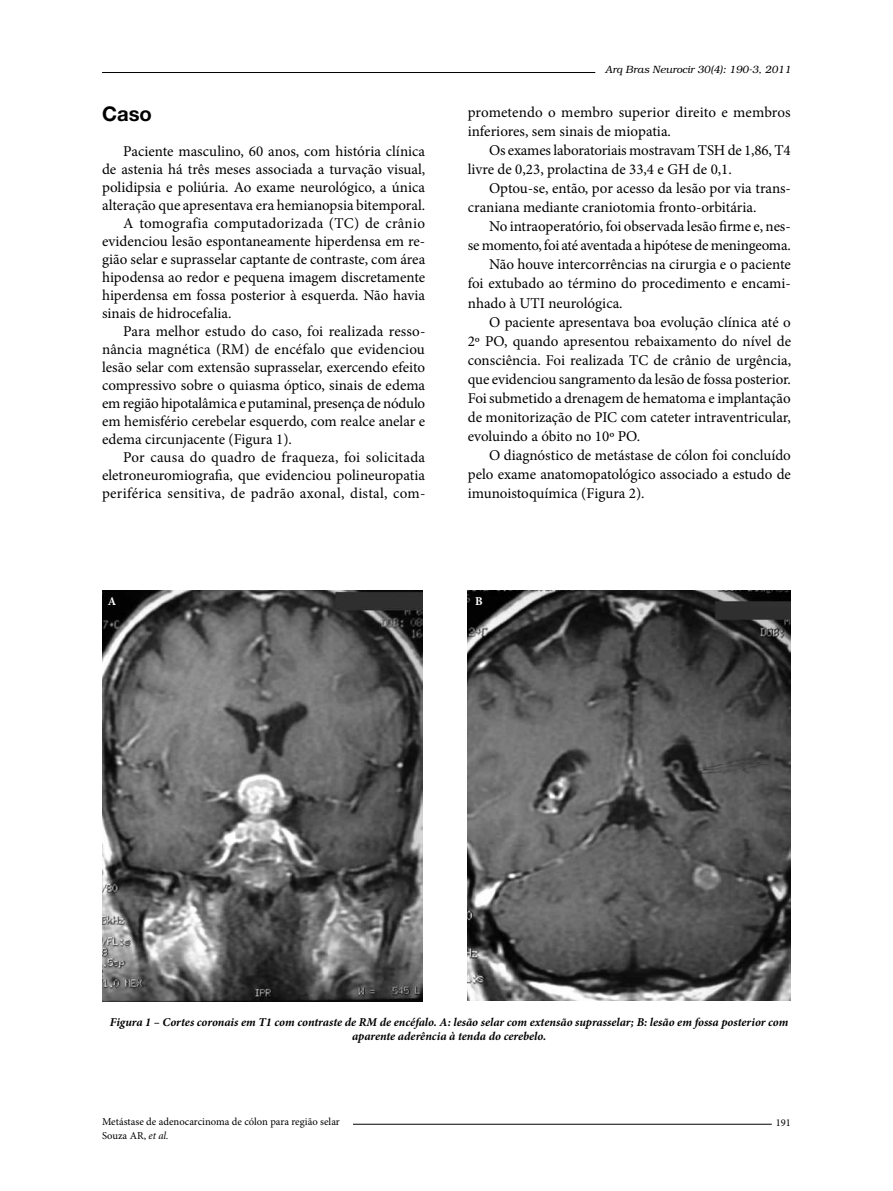
<style>
.page{position:relative;width:893px;height:1191px;background:#fff}
.page>*{position:absolute;margin:0;border:0;box-sizing:border-box;transform-origin:0 0}
.t1{font:700 20.25px "Helvetica Neue LT Std";color:#000}
.t2{font:15px/19px "Minion Pro";color:#000}
.t3{font:15px "Minion Pro";letter-spacing:.02em;color:#000}
.t4{font:italic 700 12px/13.5px "Minion Pro";letter-spacing:-.005em;color:#000;text-align:center}
.t5{font:700 12px "Minion Pro";color:#fff}
.t6{font:10.65px/13.6px "Minion Pro";color:#000}
.t7{font:italic 300 10.5px "Bookman Std";color:#000}
.t8{font:10.5px "Minion Pro";color:#000}
.s1{font-style:italic}
</style>
<div class="page">
<hr style="left:146px;top:1124px;width:626px;height:1px;background:#000">
<div style="left:102px;top:1117px;width:250px;height:37px;background:#fff"></div>
<hr style="left:102px;top:72px;width:493px;height:1px;background:#000">
<img style="left:102px;top:590px;width:321px;height:411px">
<img style="left:468px;top:590px;width:323px;height:410px">
<h1 class="t1" style="left:102px;top:101px;width:51px">Caso</h1>
<p class="t2" style="left:123px;top:142px;width:303px">Paciente masculino, 60 anos, com história clínica</p>
<p class="t2" style="left:102px;top:160px;width:325px">de astenia há três meses associada a turvação visual,</p>
<p class="t2" style="left:102px;top:178px;width:324px">polidipsia e poliúria. Ao exame neurológico, a única</p>
<p class="t2" style="left:102px;top:196px;width:325px">alteração que apresentava era hemianopsia bitemporal.</p>
<p class="t3" style="left:123px;top:213px;width:303px">A tomografia computadorizada (TC) de crânio</p>
<p class="t2" style="left:102px;top:232px;width:325px">evidenciou lesão espontaneamente hiperdensa em re-</p>
<p class="t2" style="left:102px;top:250px;width:325px">gião selar e suprasselar captante de contraste, com área</p>
<p class="t2" style="left:102px;top:268px;width:325px">hipodensa ao redor e pequena imagem discretamente</p>
<p class="t2" style="left:102px;top:286px;width:325px">hiperdensa em fossa posterior à esquerda. Não havia</p>
<p class="t2" style="left:102px;top:304px;width:131px">sinais de hidrocefalia.</p>
<p class="t2" style="left:123px;top:322px;width:304px">Para melhor estudo do caso, foi realizada resso-</p>
<p class="t2" style="left:102px;top:340px;width:324px">nância magnética (RM) de encéfalo que evidenciou</p>
<p class="t2" style="left:102px;top:358px;width:325px">lesão selar com extensão suprasselar, exercendo efeito</p>
<p class="t2" style="left:102px;top:376px;width:325px">compressivo sobre o quiasma óptico, sinais de edema</p>
<p class="t2" style="left:102px;top:394px;width:325px">em região hipotalâmica e putaminal, presença de nódulo</p>
<p class="t2" style="left:102px;top:412px;width:325px">em hemisfério cerebelar esquerdo, com realce anelar e</p>
<p class="t2" style="left:102px;top:430px;width:191px">edema circunjacente (Figura 1).</p>
<p class="t2" style="left:123px;top:448px;width:303px">Por causa do quadro de fraqueza, foi solicitada</p>
<p class="t2" style="left:102px;top:466px;width:325px">eletroneuromiografia, que evidenciou polineuropatia</p>
<p class="t3" style="left:102px;top:483px;width:325px">periférica sensitiva, de padrão axonal, distal, com-</p>
<p class="t7" style="left:605px;top:63px;width:187px">Arq Bras Neurocir 30(4): 190-3, 2011</p>
<p class="t2" style="left:468px;top:103px;width:325px">prometendo o membro superior direito e membros inferiores, sem sinais de miopatia.</p>
<p class="t2" style="left:468px;top:141px;width:324px;text-indent:21px">Os exames laboratoriais mostravam TSH de 1,86, T4 livre de 0,23, prolactina de 33,4 e GH de 0,1.</p>
<p class="t2" style="left:468px;top:179px;width:325px;text-indent:21px">Optou-se, então, por acesso da lesão por via trans&shy;craniana mediante craniotomia fronto-orbitária.</p>
<p class="t2" style="left:489px;top:217px;width:303px">No intraoperatório, foi observada lesão firme e, nes-</p>
<p class="t2" style="left:468px;top:236px;width:325px">se momento, foi até aventada a hipótese de meningeoma.</p>
<p class="t2" style="left:489px;top:255px;width:303px">Não houve intercorrências na cirurgia e o paciente</p>
<p class="t2" style="left:468px;top:274px;width:325px">foi extubado ao término do procedimento e encami-</p>
<p class="t2" style="left:468px;top:293px;width:156px">nhado à UTI neurológica.</p>
<p class="t2" style="left:489px;top:312px;width:303px">O paciente apresentava boa evolução clínica até o</p>
<p class="t2" style="left:468px;top:331px;width:325px">2º PO, quando apresentou rebaixamento do nível de</p>
<p class="t2" style="left:468px;top:350px;width:325px">consciência. Foi realizada TC de crânio de urgência,</p>
<p class="t2" style="left:468px;top:369px;width:325px">que evidenciou sangramento da lesão de fossa posterior.</p>
<p class="t2" style="left:468px;top:388px;width:325px">Foi submetido a drenagem de hematoma e implantação</p>
<p class="t2" style="left:468px;top:407px;width:325px">de monitorização de PIC com cateter intraventricular,</p>
<p class="t2" style="left:468px;top:426px;width:174px">evoluindo a óbito no 10º PO.</p>
<p class="t2" style="left:489px;top:445px;width:303px">O diagnóstico de metástase de cólon foi concluído</p>
<p class="t2" style="left:468px;top:464px;width:325px">pelo exame anatomopatológico associado a estudo de</p>
<p class="t2" style="left:468px;top:483px;width:178px">imunoistoquímica (Figura 2).</p>
<p class="t5" style="left:108px;top:593px;width:10px">A</p>
<p class="t5" style="left:475px;top:593px;width:9px">B</p>
<p class="t4" style="left:110px;top:1015px;width:680px">Figura 1 – Cortes coronais em T1 com contraste de RM de encéfalo. A: lesão selar com extensão suprasselar; B: lesão em fossa posterior com aparente aderência à tenda do cerebelo.</p>
<p class="t6" style="left:102px;top:1114px;width:239px">Metástase de adenocarcinoma de cólon para região selar<br>Souza AR, <span class="s1">et al.</span></p>
<p class="t8" style="left:776px;top:1115px;width:17px">191</p>
</div>
